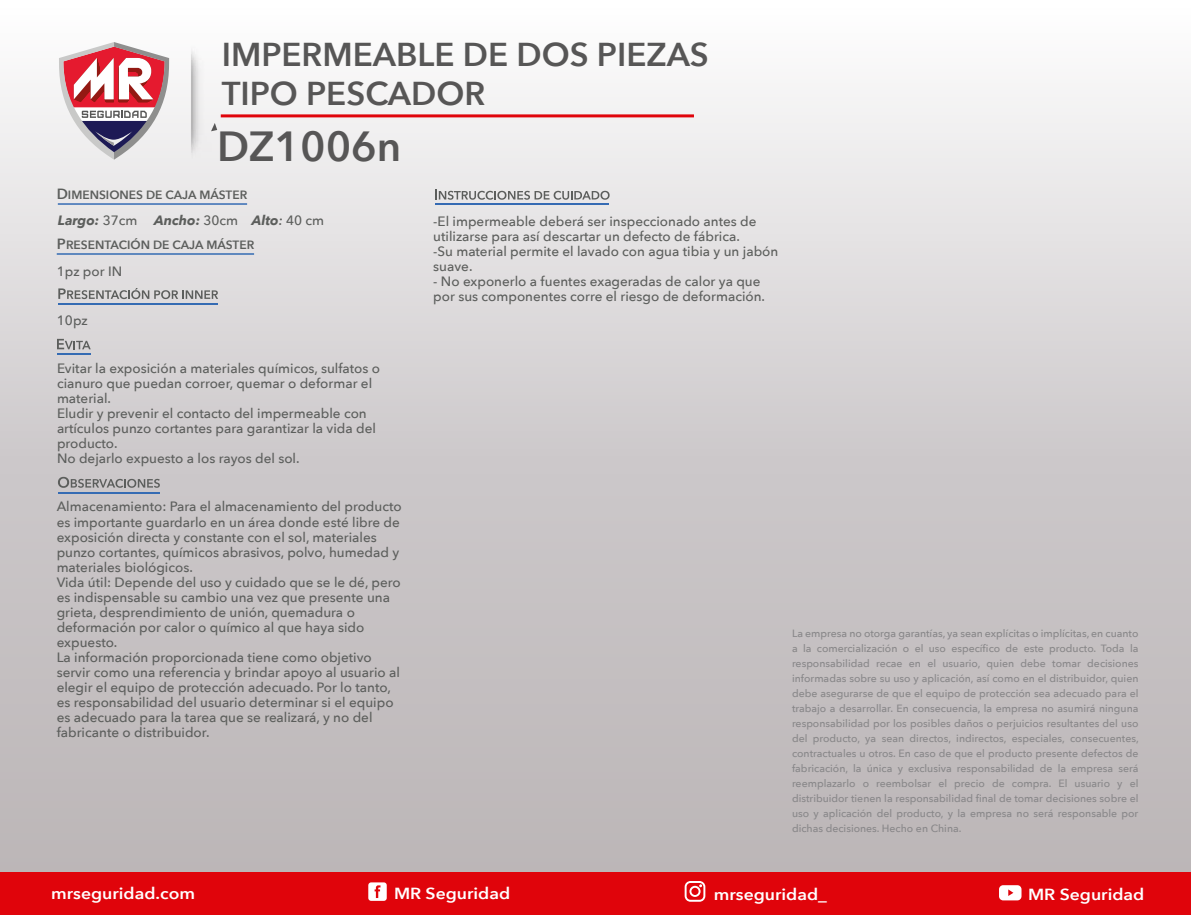
<style>
.page{position:relative;width:1191px;height:915px;background:#fff}
.page>*{position:absolute;margin:0;border:0;box-sizing:border-box;transform-origin:0 0}
.t1{font:600 42px "Avenir Next";color:#575656}
.t2{font:600 33px/39.6px "Avenir Next";color:#575656}
.t3{font:600 16.05px "Avenir Next";color:#fff;scale:1.1 1}
.t4{font:500 13.5px/15px "Avenir Next";color:#5c5e5c}
.t5{font:italic 700 13.5px "Avenir Next";color:#5c5e5c}
.t6{font:600 12px "Avenir Next";color:#5c5e5c}
.t7{font:500 10.5px/15px "Avenir Next";color:#888789;text-align:justify}
.s1{font-size:14.7px}
.s2{font-weight:500;font-style:normal}
.s3{font-weight:600}
</style>
<div class="page">
<div style="left:0;top:0;width:1191px;height:914px;background:linear-gradient(to bottom,#f8f7f8,#b0aaac)"></div>
<div style="left:0;top:872px;width:1191px;height:42px;background:#e0040b"></div>
<svg style="left:368px;top:882px;width:19px;height:18px"></svg>
<svg style="left:684px;top:881px;width:21px;height:20px"></svg>
<svg style="left:999px;top:885px;width:22px;height:15px"></svg>
<svg style="left:59px;top:42px;width:108px;height:118px"></svg>
<div style="left:167px;top:32px;width:115px;height:138px;background:#f3f3f3"></div>
<svg style="left:211px;top:123px;width:6px;height:8px"></svg>
<svg style="left:58px;top:288px;width:160px;height:11px;background:#b0b0b0"></svg>
<hr style="left:58px;top:303px;width:160px;height:2px;background:#356bb3">
<hr style="left:57px;top:253px;width:197px;height:2px;background:#356bb3">
<hr style="left:58px;top:203px;width:189px;height:2px;background:#356bb3">
<svg style="left:57px;top:339px;width:34px;height:10px"></svg>
<hr style="left:57px;top:353px;width:34px;height:2px;background:#356bb3">
<hr style="left:435px;top:203px;width:173px;height:2px;background:#356bb3">
<svg style="left:435px;top:189px;width:174px;height:11px;background:#babab9"></svg>
<svg style="left:58px;top:476px;width:102px;height:11px"></svg>
<hr style="left:58px;top:492px;width:102px;height:1px;background:#356bb3">
<hr style="left:221px;top:114px;width:473px;height:3px;background:#e0040b">
<h2 class="t2" style="left:222px;top:33px;width:489px">IMPERMEABLE DE DOS PIEZAS<br>TIPO PESCADOR</h2>
<h1 class="t1" style="left:217px;top:111px;width:186px">DZ1006n</h1>
<p class="t6" style="left:57px;top:184px;width:192px"><span class="s1">D</span>IMENSIONES DE CAJA MÁSTER</p>
<p class="t5" style="left:58px;top:208px;width:81px">Largo: <span class="s2">37cm</span></p>
<p class="t5" style="left:154px;top:208px;width:171px">Ancho: <span class="s2">30cm</span> Alto<span class="s3">:</span> <span class="s2">40 cm</span></p>
<p class="t6" style="left:57px;top:234px;width:199px"><span class="s1">P</span>RESENTACIÓN DE CAJA MÁSTER</p>
<p class="t4" style="left:57px;top:263px;width:67px">1pz por IN</p>
<p class="t4" style="left:57px;top:312px;width:32px">10pz</p>
<p class="t4" style="left:57px;top:360px;width:324px">Evitar la exposición a materiales químicos, sulfatos o cianuro que puedan corroer, quemar o deformar el material.<br>Eludir y prevenir el contacto del impermeable con artículos punzo cortantes para garantizar la vida del producto.<br>No dejarlo expuesto a los rayos del sol.</p>
<p class="t4" style="left:57px;top:498px;width:346px">Almacenamiento: Para el almacenamiento del producto es importante guardarlo en un área donde esté libre de exposición directa y constante con el sol, materiales punzo cortantes, químicos abrasivos, polvo, humedad y materiales biológicos.<br>Vida útil: Depende del uso y cuidado que se le dé, pero es indispensable su cambio una vez que presente una grieta, desprendimiento de unión, quemadura o deformación por calor o químico al que haya sido expuesto.<br>La información proporcionada tiene como objetivo servir como una referencia y brindar apoyo al usuario al elegir el equipo de protección adecuado. Por lo tanto, es responsabilidad del usuario determinar si el equipo es adecuado para la tarea que se realizará, y no del fabricante o distribuidor.</p>
<p class="t4" style="left:433px;top:213px;width:346px">-El impermeable deberá ser inspeccionado antes de utilizarse para así descartar un defecto de fábrica.<br>-Su material permite el lavado con agua tibia y un jabón suave.</p>
<p class="t4" style="left:433px;top:273px;width:333px">- No exponerlo a fuentes exageradas de calor ya que por sus componentes corre el riesgo de deformación.</p>
<p class="t7" style="left:792px;top:625px;width:348px">La empresa no otorga garantías, ya sean explícitas o implícitas, en cuanto a la comercialización o el uso específico de este producto. Toda la responsabilidad recae en el usuario, quien debe tomar decisiones informadas sobre su uso y aplicación, así como en el distribuidor, quien debe asegurarse de que el equipo de protección sea adecuado para el trabajo a desarrollar. En consecuencia, la empresa no asumirá ninguna responsabilidad por los posibles daños o perjuicios resultantes del uso del producto, ya sean directos, indirectos, especiales, consecuentes, contractuales u otros. En caso de que el producto presente defectos de fabricación, la única y exclusiva responsabilidad de la empresa será reemplazarlo o reembolsar el precio de compra. El usuario y el distribuidor tienen la responsabilidad final de tomar decisiones sobre el uso y aplicación del producto, y la empresa no será responsable por dichas decisiones. Hecho en China.</p>
<p class="t3" style="left:51px;top:879px;width:132px">mrseguridad.com</p>
<p class="t3" style="left:394px;top:879px;width:107px">MR Seguridad</p>
<p class="t3" style="left:714px;top:879px;width:104px">mrseguridad_</p>
<p class="t3" style="left:1028px;top:880px;width:107px">MR Seguridad</p>
</div>
